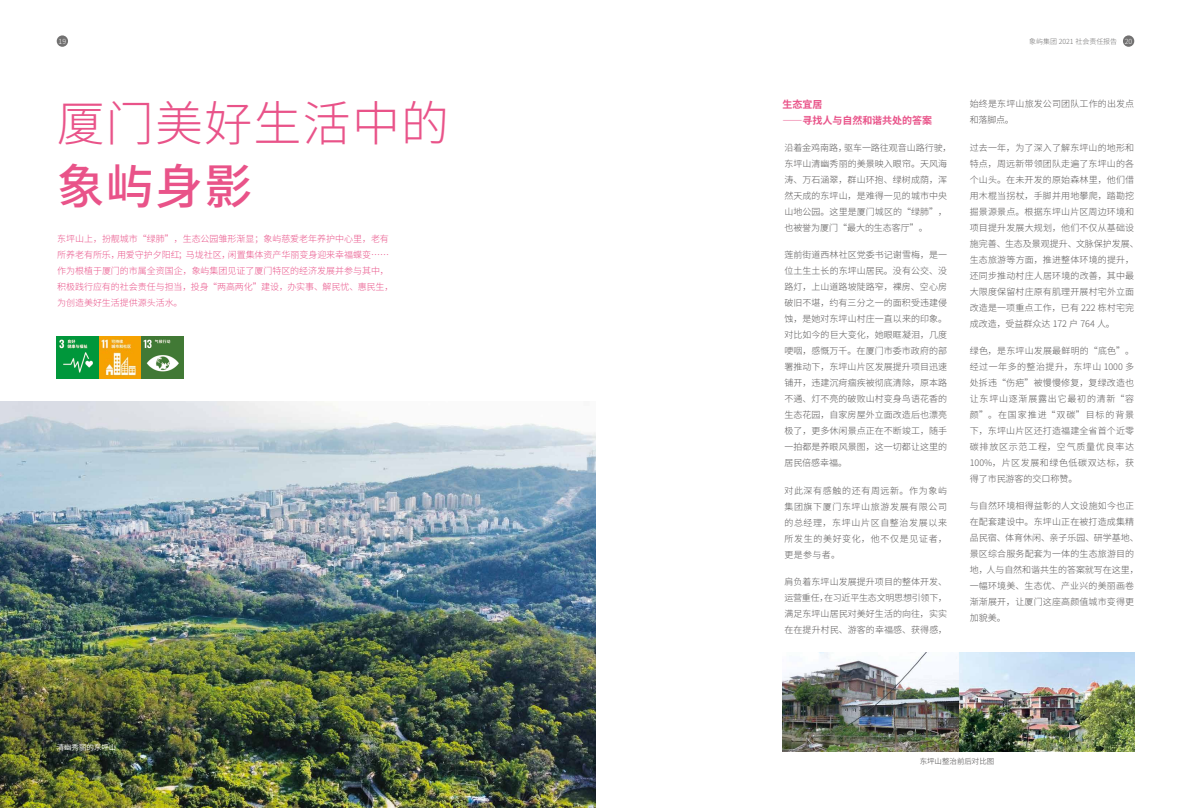
<style>
.page{position:relative;width:1191px;height:808px;background:#fff}
.page>*{position:absolute;margin:0;border:0;box-sizing:border-box;transform-origin:0 0}
.t1{font:300 48px "Source Han Sans CN";letter-spacing:.025em;color:#e95389}
.t2{font:500 48px "Source Han Sans CN";color:#e95389}
.t3{font:700 10px/16px "Source Han Sans CN";letter-spacing:-.005em;color:#e95389}
.t4{font:300 9px/16px "Source Han Sans CN";letter-spacing:.015em;color:#595757}
.t5{font:300 9px/16px "Source Han Sans CN";letter-spacing:-.005em;color:#e95389}
.t6{font:7.5px "Source Han Sans CN";letter-spacing:-.005em;color:#727171}
.t7{font:7.5px "Source Han Sans CN";letter-spacing:-.005em;color:#fff}
.t8{font:300 7px "Source Han Sans CN";letter-spacing:-.005em;color:#727171}
.t9{font:300 7px "Source Han Sans CN";color:#fff}
.s1{color:#fff}
</style>
<div class="page">
<div style="left:1123px;top:35px;width:11px;height:12px;background:#727171;border-radius:50%"></div>
<div style="left:57px;top:35px;width:11px;height:12px;background:#727171;border-radius:50%"></div>
<img style="left:0;top:401px;width:595px;height:407px">
<img style="left:782px;top:652px;width:352px;height:99px">
<img style="left:57px;top:336px;width:127px;height:43px">
<p class="t9" style="left:59px;top:37px;width:9px">19</p>
<p class="t8" style="left:1029px;top:37px;width:105px">象屿集团 2021 社会责任报告 <span class="s1">20</span></p>
<h1 class="t1" style="left:57px;top:97px;width:394px">厦门美好生活中的</h1>
<h1 class="t2" style="left:57px;top:159px;width:197px">象屿身影</h1>
<p class="t5" style="left:57px;top:231px;width:338px">东坪山上，扮靓城市“绿肺”，生态公园雏形渐显；象屿慈爱老年养护中心里，老有所养老有所乐，用爱守护夕阳红；马垅社区，闲置集体资产华丽变身迎来幸福蝶变……作为根植于厦门的市属全资国企，象屿集团见证了厦门特区的经济发展并参与其中，积极践行应有的社会责任与担当，投身“两高两化”建设，办实事、解民忧、惠民生，为创造美好生活提供源头活水。</p>
<p class="t7" style="left:57px;top:743px;width:61px">清幽秀丽的东坪山</p>
<p class="t3" style="left:782px;top:97px;width:151px">生态宜居<br>——寻找人与自然和谐共处的答案</p>
<p class="t4" style="left:969px;top:96px;width:166px">始终是东坪山旅发公司团队工作的出发点和落脚点。</p>
<p class="t4" style="left:969px;top:139px;width:170px">过去一年，为了深入了解东坪山的地形和特点，周远新带领团队走遍了东坪山的各个山头。在未开发的原始森林里，他们借用木棍当拐杖，手脚并用地攀爬，踏勘挖掘景源景点。根据东坪山片区周边环境和项目提升发展大规划，他们不仅从基础设施完善、生态及景观提升、文脉保护发展、生态旅游等方面，推进整体环境的提升，还同步推动村庄人居环境的改善，其中最大限度保留村庄原有肌理开展村宅外立面改造是一项重点工作，已有 222 栋村宅完成改造，受益群众达 172 户 764 人。</p>
<p class="t4" style="left:969px;top:343px;width:166px;text-align:justify">绿色，是东坪山发展最鲜明的“底色”。经过一年多的整治提升，东坪山 1000 多处拆违“伤疤”被慢慢修复，复绿改造也让东坪山逐渐展露出它最初的清新“容颜”。在国家推进“双碳”目标的背景下，东坪山片区还打造福建全省首个近零碳排放区示范工程，空气质量优良率达100%，片区发展和绿色低碳双达标，获得了市民游客的交口称赞。</p>
<p class="t4" style="left:969px;top:498px;width:170px">与自然环境相得益彰的人文设施如今也正在配套建设中。东坪山正在被打造成集精品民宿、体育休闲、亲子乐园、研学基地、景区综合服务配套为一体的生态旅游目的地，人与自然和谐共生的答案就写在这里，一幅环境美、生态优、产业兴的美丽画卷渐渐展开，让厦门这座高颜值城市变得更加貌美。</p>
<p class="t4" style="left:784px;top:140px;width:169px">沿着金鸡南路，驱车一路往观音山路行驶，东坪山清幽秀丽的美景映入眼帘。天风海涛、万石涵翠，群山环抱、绿树成荫，浑然天成的东坪山，是难得一见的城市中央山地公园。这里是厦门城区的“绿肺”，也被誉为厦门“最大的生态客厅”。</p>
<p class="t4" style="left:784px;top:247px;width:164px;text-align:justify">莲前街道西林社区党委书记谢雪梅，是一位土生土长的东坪山居民。没有公交、没路灯，上山道路坡陡路窄，裸房、空心房破旧不堪，约有三分之一的面积受违建侵蚀，是她对东坪山村庄一直以来的印象。对比如今的巨大变化，她眼眶凝泪，几度哽咽，感慨万千。在厦门市委市政府的部署推动下，东坪山片区发展提升项目迅速铺开，违建沉疴痼疾被彻底清除，原本路不通、灯不亮的破败山村变身鸟语花香的生态花园，自家房屋外立面改造后也漂亮极了，更多休闲景点正在不断竣工，随手一拍都是养眼风景图，这一切都让这里的居民倍感幸福。</p>
<p class="t4" style="left:784px;top:482px;width:164px;text-align:justify">对此深有感触的还有周远新。作为象屿集团旗下厦门东坪山旅游发展有限公司的总经理，东坪山片区自整治发展以来所发生的美好变化，他不仅是见证者，更是参与者。</p>
<p class="t4" style="left:784px;top:574px;width:164px;text-align:justify">肩负着东坪山发展提升项目的整体开发、运营重任，在习近平生态文明思想引领下，满足东坪山居民对美好生活的向往，实实在在提升村民、游客的幸福感、获得感，</p>
<p class="t6" style="left:919px;top:757px;width:76px">东坪山整治前后对比图</p>
</div>
